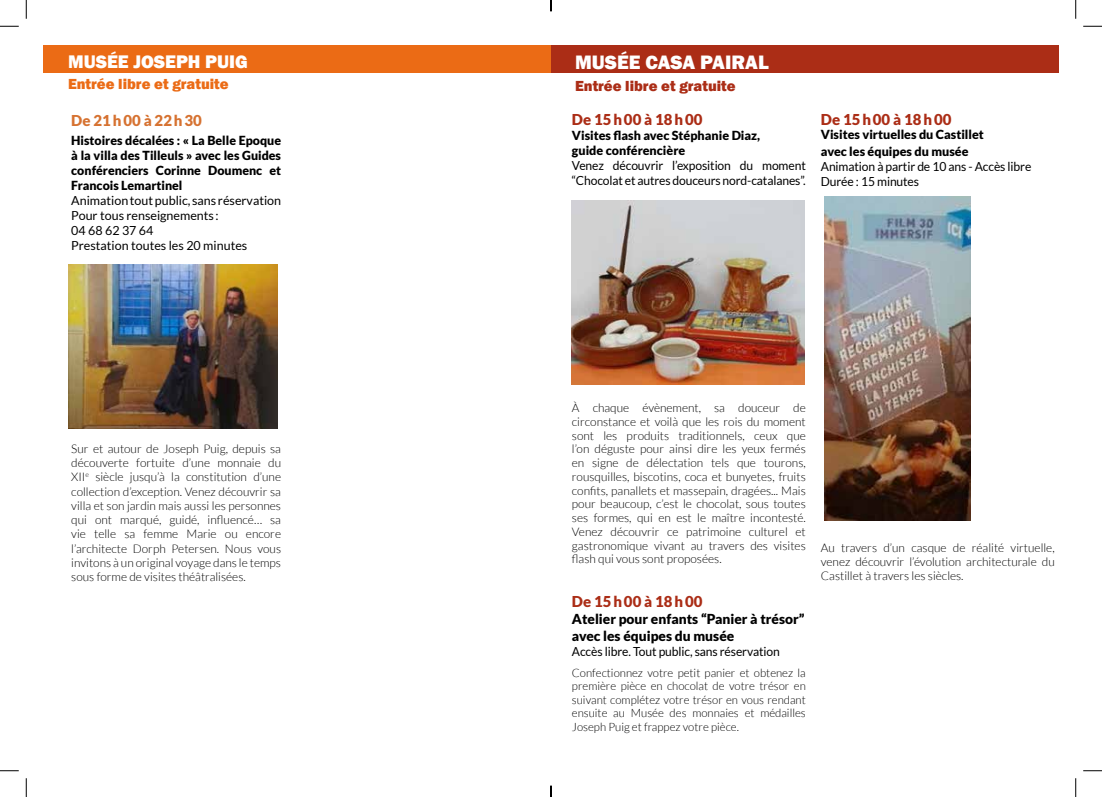
<style>
.page{position:relative;width:1102px;height:797px;background:#fff}
.page>*{position:absolute;margin:0;border:0;box-sizing:border-box;transform-origin:0 0}
.t1{font:800 20px "Franklin Gothic";color:#fff}
.t2{font:800 18.75px "Franklin Gothic";color:#fff}
.t3{font:900 15px "Lato";color:#ab2d16}
.t4{font:800 15px "Franklin Gothic";color:#eb6b15}
.t5{font:800 15px "Franklin Gothic";color:#ab2d16}
.t6{font:900 15px "Lato";color:#d67231}
.t7{font:900 13.75px/16.5px "Lato";color:#000}
.t8{font:12.5px/15px "Lato";letter-spacing:-.01em;color:#000}
.t9{font:900 12.5px/15px "Lato";color:#000}
.t10{font:300 11.88px/13.8px "Lato";color:#000;text-align:justify}
.t11{font:300 11.5px/13.5px "Lato";color:#000;text-align:justify}
</style>
<div class="page">
<div style="left:44px;top:46px;width:507px;height:27px;background:#eb6b15"></div>
<img style="left:68px;top:265px;width:210px;height:164px">
<div style="left:551px;top:46px;width:506px;height:27px;background:#ab2d16"></div>
<img style="left:572px;top:201px;width:232px;height:184px">
<img style="left:824px;top:197px;width:146px;height:323px">
<svg style="left:0;top:25px;width:19px;height:2px"></svg>
<svg style="left:1083px;top:25px;width:18px;height:2px"></svg>
<svg style="left:0;top:770px;width:19px;height:1px"></svg>
<svg style="left:1083px;top:770px;width:18px;height:1px"></svg>
<svg style="left:25px;top:0;width:2px;height:19px"></svg>
<svg style="left:25px;top:778px;width:2px;height:19px"></svg>
<svg style="left:1075px;top:0;width:1px;height:19px"></svg>
<svg style="left:1075px;top:778px;width:1px;height:19px"></svg>
<svg style="left:550px;top:785px;width:1px;height:12px"></svg>
<h2 class="t2" style="left:68px;top:49px;width:181px">MUSÉE JOSEPH PUIG</h2>
<p class="t4" style="left:68px;top:74px;width:162px">Entrée libre et gratuite</p>
<p class="t6" style="left:71px;top:112px;width:132px">De 21h00 à 22h30</p>
<p class="t9" style="left:71px;top:132px;width:211px;text-align:justify">Histoires décalées : « La Belle Epoque à la villa des Tilleuls » avec les Guides conférenciers Corinne Doumenc et Francois Lemartinel</p>
<p class="t8" style="left:71px;top:193px;width:211px">Animation tout public, sans réservation<br>Pour tous renseignements :<br>04 68 62 37 64<br>Prestation toutes les 20 minutes</p>
<p class="t10" style="left:71px;top:441px;width:211px;line-height:14.2px">Sur et autour de Joseph Puig, depuis sa découverte fortuite d’une monnaie du XII<sup>e</sup> siècle jusqu’à la constitution d’une collection d’exception. Venez découvrir sa villa et son jardin mais aussi les personnes qui ont marqué, guidé, influencé… sa vie telle sa femme Marie ou encore l’architecte Dorph Petersen. Nous vous invitons à un original voyage dans le temps sous forme de visites théâtralisées.</p>
<h1 class="t1" style="left:575px;top:50px;width:195px">MUSÉE CASA PAIRAL</h1>
<p class="t5" style="left:575px;top:76px;width:162px">Entrée libre et gratuite</p>
<p class="t3" style="left:572px;top:111px;width:132px">De 15h00 à 18h00</p>
<p class="t9" style="left:572px;top:127px;width:190px">Visites flash avec Stéphanie Diaz, guide conférencière</p>
<p class="t8" style="left:572px;top:158px;width:235px">Venez découvrir l’exposition du moment “Chocolat et autres douceurs nord-catalanes”.</p>
<p class="t3" style="left:820px;top:111px;width:132px">De 15h00 à 18h00</p>
<p class="t9" style="left:820px;top:126px;width:164px;line-height:16.5px">Visites virtuelles du Castillet avec les équipes du musée</p>
<p class="t8" style="left:820px;top:158px;width:212px">Animation à partir de 10 ans - Accès libre<br>Durée : 15 minutes</p>
<p class="t10" style="left:572px;top:401px;width:235px">À chaque évènement, sa douceur de circonstance et voilà que les rois du moment sont les produits traditionnels, ceux que l’on déguste pour ainsi dire les yeux fermés en signe de délectation tels que tourons, rousquilles, biscotins, coca et bunyetes, fruits confits, panallets et massepain, dragées... Mais pour beaucoup, c’est le chocolat, sous toutes ses formes, qui en est le maître incontesté.<br>Venez découvrir ce patrimoine culturel et gastronomique vivant au travers des visites flash qui vous sont proposées.</p>
<p class="t3" style="left:572px;top:592px;width:132px">De 15h00 à 18h00</p>
<p class="t7" style="left:572px;top:611px;width:234px">Atelier pour enfants “Panier à trésor” avec les équipes du musée</p>
<p class="t8" style="left:572px;top:644px;width:209px">Accès libre. Tout public, sans réservation</p>
<p class="t11" style="left:572px;top:665px;width:235px">Confectionnez votre petit panier et obtenez la première pièce en chocolat de votre trésor en suivant complétez votre trésor en vous rendant ensuite au Musée des monnaies et médailles Joseph Puig et frappez votre pièce.</p>
<p class="t10" style="left:820px;top:541px;width:235px">Au travers d’un casque de réalité virtuelle, venez découvrir l’évolution architecturale du Castillet à travers les siècles.</p>
</div>
